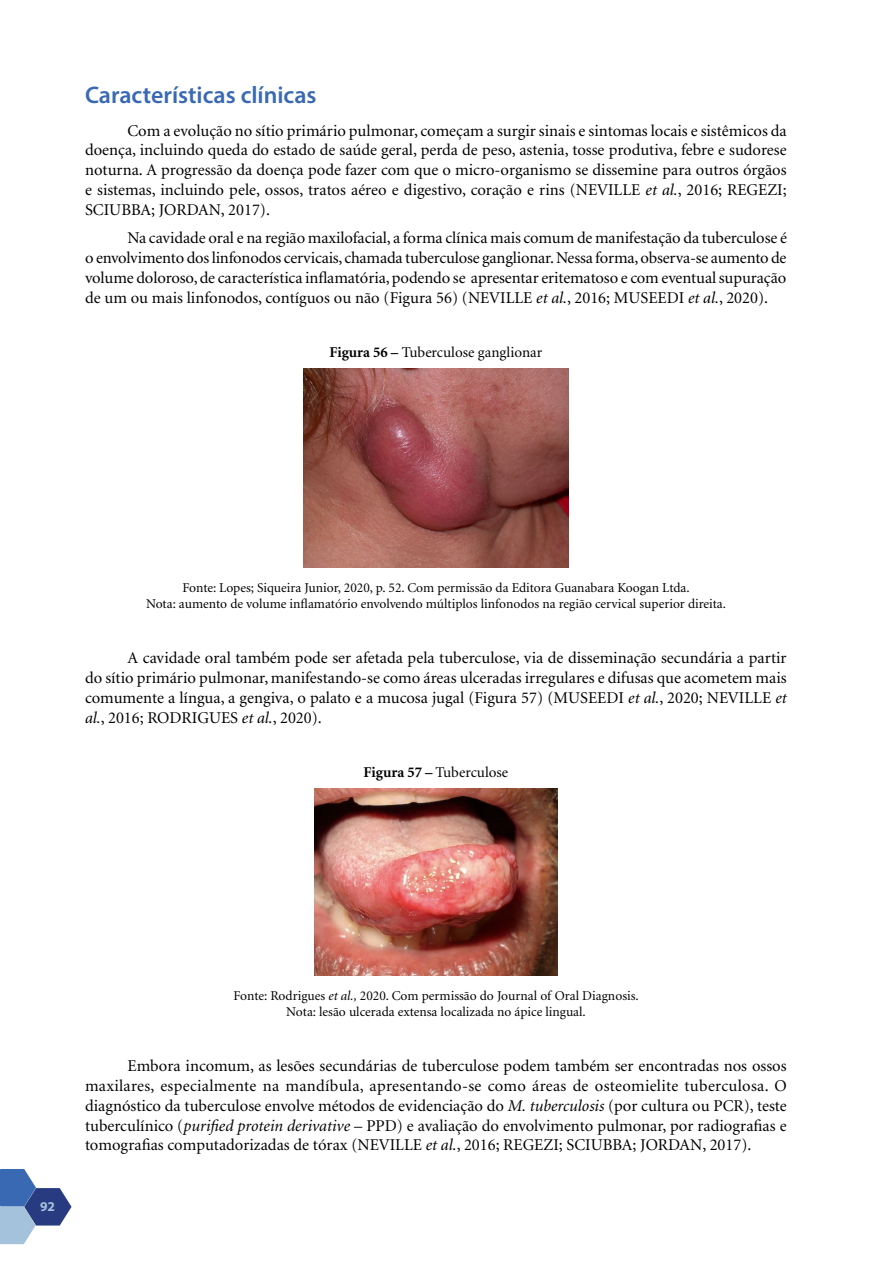
<style>
.page{position:relative;width:893px;height:1263px;background:#fff}
.page>*{position:absolute;margin:0;border:0;box-sizing:border-box;transform-origin:0 0}
.t1{font:600 24px "Myriad Pro";color:#3969b3}
.t2{font:16.5px/19.8px "Minion";color:#000;text-align:justify}
.t3{font:15px "Minion";color:#000}
.t4{font:13.5px/16.2px "Minion";color:#000;text-align:center}
.t5{font:700 13.5px "Myriad Pro";color:#a4c2db}
.s1{font-style:italic}
.s2{font-weight:700}
</style>
<div class="page">
<svg style="left:0;top:1169px;width:72px;height:75px"></svg>
<img style="left:303px;top:368px;width:265px;height:199px">
<img style="left:315px;top:788px;width:242px;height:187px">
<h1 class="t1" style="left:85px;top:80px;width:233px">Características clínicas</h1>
<p class="t2" style="left:85px;top:121px;width:703px;text-indent:43px">Com a evolução no sítio primário pulmonar, começam a surgir sinais e sintomas locais e sistêmicos da doença, incluindo queda do estado de saúde geral, perda de peso, astenia, tosse produtiva, febre e sudorese noturna. A progressão da doença pode fazer com que o micro-organismo se dissemine para outros órgãos e sistemas, incluindo pele, ossos, tratos aéreo e digestivo, coração e rins (NEVILLE <span class="s1">et al.</span>, 2016; REGEZI; SCIUBBA; JORDAN, 2017).</p>
<p class="t2" style="left:85px;top:229px;width:703px;text-indent:43px">Na cavidade oral e na região maxilofacial, a forma clínica mais comum de manifestação da tuberculose é o envolvimento dos linfonodos cervicais, chamada tuberculose ganglionar. Nessa forma, observa-se aumento de volume doloroso, de característica inflamatória, podendo se apresentar eritematoso e com eventual supuração de um ou mais linfonodos, contíguos ou não (Figura 56) (NEVILLE <span class="s1">et al.</span>, 2016; MUSEEDI <span class="s1">et al.</span>, 2020).</p>
<p class="t3" style="left:329px;top:345px;width:214px"><span class="s2">Figura 56 –</span> Tuberculose ganglionar</p>
<p class="t4" style="left:146px;top:580px;width:582px">Fonte: Lopes; Siqueira Junior, 2020, p. 52. Com permissão da Editora Guanabara Koogan Ltda.<br>Nota: aumento de volume inflamatório envolvendo múltiplos linfonodos na região cervical superior direita.</p>
<p class="t2" style="left:85px;top:649px;width:703px;text-indent:43px">A cavidade oral também pode ser afetada pela tuberculose, via de disseminação secundária a partir do sítio primário pulmonar, manifestando-se como áreas ulceradas irregulares e difusas que acometem mais comumente a língua, a gengiva, o palato e a mucosa jugal (Figura 57) (MUSEEDI <span class="s1">et al.</span>, 2020; NEVILLE <span class="s1">et al.</span>, 2016; RODRIGUES <span class="s1">et al.</span>, 2020).</p>
<p class="t3" style="left:364px;top:765px;width:146px"><span class="s2">Figura 57 –</span> Tuberculose</p>
<p class="t5" style="left:40px;top:1198px;width:16px">92</p>
<p class="t4" style="left:233px;top:988px;width:407px">Fonte: Rodrigues <span class="s1">et al.,</span> 2020. Com permissão do Journal of Oral Diagnosis.<br>Nota: lesão ulcerada extensa localizada no ápice lingual.</p>
<p class="t2" style="left:85px;top:1056px;width:703px;text-indent:43px">Embora incomum, as lesões secundárias de tuberculose podem também ser encontradas nos ossos maxilares, especialmente na mandíbula, apresentando-se como áreas de osteomielite tuberculosa. O diagnóstico da tuberculose envolve métodos de evidenciação do <span class="s1">M. tuberculosis</span> (por cultura ou PCR), teste tuberculínico (<span class="s1">purified protein derivative</span> – PPD) e avaliação do envolvimento pulmonar, por radiografias e tomografias computadorizadas de tórax (NEVILLE <span class="s1">et al.</span>, 2016; REGEZI; SCIUBBA; JORDAN, 2017).</p>
</div>
